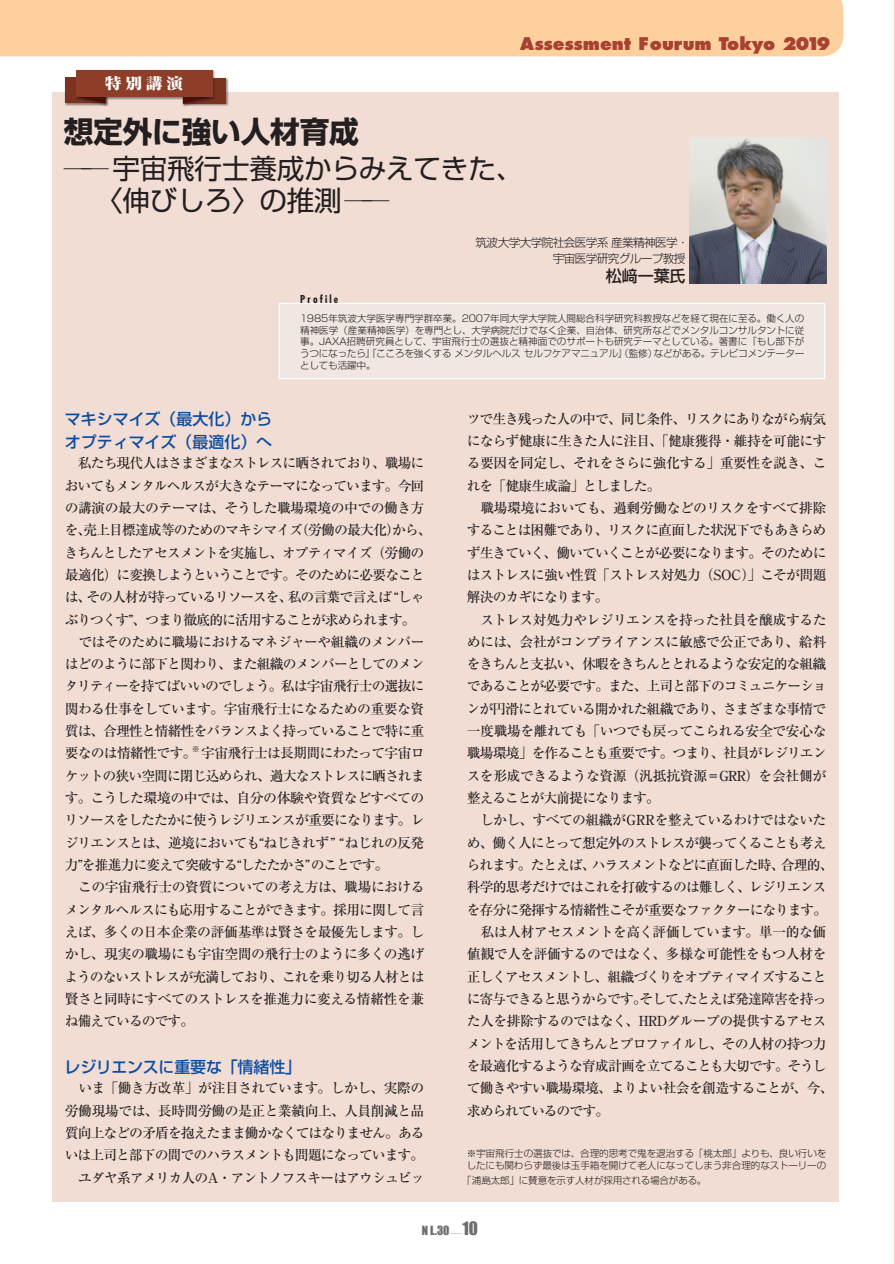
<style>
.page{position:relative;width:895px;height:1264px;background:#fff}
.page>*{position:absolute;margin:0;border:0;box-sizing:border-box;transform-origin:0 0}
.基本本文13Q行間21{font:700 29.7px "Shin Go Pr 5";letter-spacing:-.01em;color:#231f20}
.基本本文13Q行間21-2{font:27.6px "Shin Go Pr 5";letter-spacing:-.01em;color:#231f20}
.基本本文13Q行間21-3{font:800 16.95px "Futura";color:#a74131}
.t1{font:16.95px "Impact";color:#6c6d70}
.基本本文13Q行間21-4{font:500 15.9px "Shin Go Pr 5";color:#0d4da1}
.基本本文13Q行間21-5{font:500 15.9px "Shin Go Pr 5";color:#231f20}
.基本本文13Q行間21-6{font:800 expanded 15.3px "Ryumin Pr 5";color:#fff;scale:1.11 1}
.基本本文13Q行間21-7{font:500 13.8px/22.4px "Ryumin Pr 5";letter-spacing:-.065em;color:#231f20;text-align:justify}
.基本本文13Q行間21-8{font:300 11.7px "Shin Go Pr 5";letter-spacing:-.06em;color:#231f20}
.t2{font:11.7px "Impact";color:#6c6d70}
.基本本文13Q行間21-9{font:700 condensed 10.65px "Futura";letter-spacing:.2em;color:#231f20}
.基本本文13Q行間21-10{font:300 9.6px/11.7px "Shin Go Pr 5";letter-spacing:-.015em;color:#231f20;text-align:justify}
.基本本文13Q行間21-11{font:500 8.1px "Ryumin Pr 5";color:#231f20}
.s1{font-family:"Shin Go Pr 5";font-weight:300;font-size:5.85px}
</style>
<div class="page">
<div style="left:52px;top:92px;width:787px;height:1110px;background:#f1ddd3"></div>
<hr style="left:894px;top:0;width:1px;height:1264px;background:#fbd3d1">
<div style="left:0;top:0;width:843px;height:56px;background:#fdd09e"></div>
<div style="left:64px;top:77px;width:45px;height:29px;background:#231f20;opacity:.5"></div>
<div style="left:65px;top:78px;width:40px;height:25px;background:#7b321f"></div>
<div style="left:76px;top:87px;width:33px;height:20px;background:#231f20;opacity:.5"></div>
<svg style="left:76px;top:100px;width:29px;height:3px"></svg>
<div style="left:182px;top:77px;width:47px;height:30px;background:#231f20;opacity:.5"></div>
<div style="left:183px;top:78px;width:42px;height:25px;background:#7b321f"></div>
<div style="left:182px;top:88px;width:33px;height:19px;background:#231f20;opacity:.5"></div>
<svg style="left:183px;top:100px;width:29px;height:3px"></svg>
<div style="left:76px;top:70px;width:139px;height:30px;background:#231f20;opacity:.5"></div>
<div style="left:76px;top:70px;width:136px;height:27px;background:#8d3d28"></div>
<div style="left:279px;top:303px;width:546px;height:76px;background:#f1e7e2;border:1px solid #fff"></div>
<img style="left:689px;top:138px;width:137px;height:146px">
<p class="基本本文13Q行間21-6" style="left:105px;top:71px;width:72px">特別講演</p>
<p class="基本本文13Q行間21" style="left:64px;top:108px;width:296px">想定外に強い人材育成</p>
<p class="基本本文13Q行間21-2" style="left:64px;top:146px;width:461px"><sup>――</sup>宇宙飛行士養成からみえてきた、</p>
<p class="基本本文13Q行間21-2" style="left:64px;top:178px;width:327px">　 〈伸びしろ〉の推測 <sup>――</sup></p>
<p class="基本本文13Q行間21-3" style="left:520px;top:33px;width:312px">Assessment Fourum Tokyo 2019</p>
<p class="基本本文13Q行間21-8" style="left:475px;top:233px;width:214px">筑波大学大学院社会医学系 産業精神医学・</p>
<p class="基本本文13Q行間21-8" style="left:553px;top:249px;width:134px">宇宙医学研究グループ教授</p>
<p class="基本本文13Q行間21-5" style="left:606px;top:263px;width:81px">松﨑一葉氏</p>
<p class="基本本文13Q行間21-9" style="left:300px;top:292px;width:39px">Profile</p>
<p class="基本本文13Q行間21-10" style="left:300px;top:312px;width:506px">1985年筑波大学医学専門学群卒業。2007年同大学大学院人間総合科学研究科教授などを経て現在に至る。働く人の精神医学（産業精神医学）を専門とし、大学病院だけでなく企業、自治体、研究所などでメンタルコンサルタントに従事。JAXA招聘研究員として、宇宙飛行士の選抜と精神面でのサポートも研究テーマとしている。著書に『もし部下がうつになったら』『こころを強くする メンタルヘルス セルフケアマニュアル』（監修）などがある。テレビコメンテーターとしても活躍中。</p>
<p class="基本本文13Q行間21-4" style="left:65px;top:406px;width:209px">マキシマイズ（最大化）から</p>
<p class="基本本文13Q行間21-4" style="left:65px;top:429px;width:209px">オプティマイズ（最適化）へ</p>
<p class="基本本文13Q行間21-7" style="left:65px;top:451px;width:368px;text-align:left">　私たち現代人はさまざまなストレスに晒されており、職場においてもメンタルヘルスが大きなテーマになっています。今回の講演の最大のテーマは、そうした職場環境の中での働き方を、売上目標達成等のためのマキシマイズ（労働の最大化）から、きちんとしたアセスメントを実施し、オプティマイズ（労働の最適化）に変換しようということです。そのために必要なことは、その人材が持っているリソースを、私の言葉で言えば “しゃぶりつくす”、つまり徹底的に活用することが求められます。</p>
<p class="基本本文13Q行間21-7" style="left:65px;top:629px;width:361px">　ではそのために職場におけるマネジャーや組織のメンバーはどのように部下と関わり、また組織のメンバーとしてのメンタリティーを持てばいいのでしょう。私は宇宙飛行士の選抜に関わる仕事をしています。宇宙飛行士になるための重要な資質は、合理性と情緒性をバランスよく持っていることで特に重要なのは情緒性です。宇宙飛行士は長期間にわたって宇宙ロ</p>
<p class="基本本文13Q行間21-11" style="left:192px;top:742px;width:10px">※</p>
<p class="基本本文13Q行間21-7" style="left:65px;top:763px;width:361px">ケットの狭い空間に閉じ込められ、過大なストレスに晒されます。こうした環境の中では、自分の体験や資質などすべてのリソースをしたたかに使うレジリエンスが重要になります。レジリエンスとは、逆境においても“ねじきれず” “ねじれの反発力”を推進力に変えて突破する“したたかさ”のことです。</p>
<p class="基本本文13Q行間21-7" style="left:65px;top:875px;width:361px">　この宇宙飛行士の資質についての考え方は、職場におけるメンタルヘルスにも応用することができます。採用に関して言えば、多くの日本企業の評価基準は賢さを最優先します。しかし、現実の職場にも宇宙空間の飛行士のように多くの逃げようのないストレスが充満しており、これを乗り切る人材とは賢さと同時にすべてのストレスを推進力に変える情緒性を兼ね備えているのです。</p>
<p class="基本本文13Q行間21-4" style="left:65px;top:1054px;width:238px">レジリエンスに重要な「情緒性」</p>
<p class="基本本文13Q行間21-7" style="left:65px;top:1076px;width:361px">　いま「働き方改革」が注目されています。しかし、実際の労働現場では、長時間労働の是正と業績向上、人員削減と品質向上などの矛盾を抱えたまま働かなくてはなりません。あるいは上司と部下の間でのハラスメントも問題になっています。</p>
<p class="基本本文13Q行間21-7" style="left:65px;top:1165px;width:361px">　ユダヤ系アメリカ人のA・アントノフスキーはアウシュビッ</p>
<p class="基本本文13Q行間21-7" style="left:466px;top:406px;width:361px">ツで生き残った人の中で、同じ条件、リスクにありながら病気にならず健康に生きた人に注目、「健康獲得・維持を可能にする要因を同定し、それをさらに強化する」重要性を説き、これを「健康生成論」としました。</p>
<p class="基本本文13Q行間21-7" style="left:466px;top:496px;width:361px">　職場環境においても、過剰労働などのリスクをすべて排除することは困難であり、リスクに直面した状況下でもあきらめず生きていく、働いていくことが必要になります。そのためにはストレスに強い性質「ストレス対処力（SOC）」こそが問題解決のカギになります。</p>
<p class="基本本文13Q行間21-7" style="left:466px;top:607px;width:361px">　ストレス対処力やレジリエンスを持った社員を醸成するためには、会社がコンプライアンスに敏感で公正であり、給料をきちんと支払い、休暇をきちんととれるような安定的な組織であることが必要です。また、上司と部下のコミュニケーションが円滑にとれている開かれた組織であり、さまざまな事情で一度職場を離れても「いつでも戻ってこられる安全で安心な職場環境」を作ることも重要です。つまり、社員がレジリエンスを形成できるような資源（汎抵抗資源＝GRR）を会社側が整えることが大前提になります。</p>
<p class="基本本文13Q行間21-7" style="left:466px;top:808px;width:368px;text-align:left">　しかし、すべての組織がGRRを整えているわけではないため、働く人にとって想定外のストレスが襲ってくることも考えられます。たとえば、ハラスメントなどに直面した時、合理的、科学的思考だけではこれを打破するのは難しく、レジリエンスを存分に発揮する情緒性こそが重要なファクターになります。</p>
<p class="基本本文13Q行間21-7" style="left:466px;top:920px;width:368px;text-align:left">　私は人材アセスメントを高く評価しています。単一的な価値観で人を評価するのではなく、多様な可能性をもつ人材を正しくアセスメントし、組織づくりをオプティマイズすることに寄与できると思うからです。そして、たとえば発達障害を持った人を排除するのではなく、HRDグループの提供するアセスメントを活用してきちんとプロファイルし、その人材の持つ力を最適化するような育成計画を立てることも大切です。そうして働きやすい職場環境、よりよい社会を創造することが、今、求められているのです。</p>
<p class="基本本文13Q行間21-10" style="left:466px;top:1146px;width:361px;line-height:12.8px">※宇宙飛行士の選抜では、合理的思考で鬼を退治する「桃太郎」よりも、良い行いをしたにも関わらず最後は玉手箱を開けて老人になってしまう非合理的なストーリーの</p>
<p class="基本本文13Q行間21-10" style="left:462px;top:1174px;width:246px">「浦島太郎」に賛意を示す人材が採用される場合がある。</p>
<p class="t2" style="left:422px;top:1221px;width:42px">N L.30<span class="s1">＿</span></p>
<p class="t1" style="left:462px;top:1215px;width:17px">10</p>
</div>
